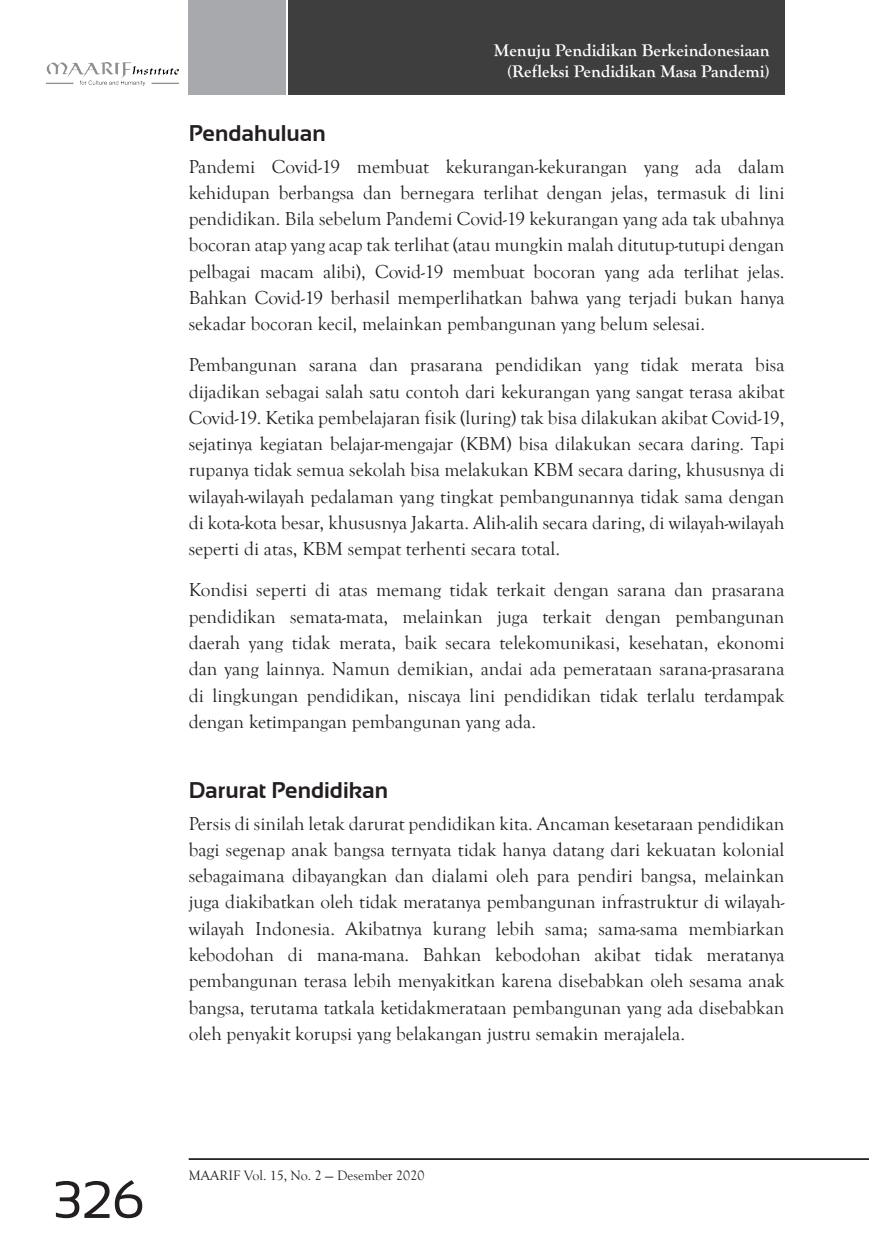
<style>
.page{position:relative;width:869px;height:1241px;background:#fff}
.page>*{position:absolute;margin:0;border:0;box-sizing:border-box;transform-origin:0 0}
.t1{font:52.5px "Sansation";color:#231f20}
.t2{font:700 22.75px "Sansation";color:#231f20}
.t3{font:19.25px/26.2px "Goudy Old Style T";color:#231f20;text-align:justify}
.t4{font:700 17.5px/21px "Goudy Old Style T";color:#fff;text-align:right}
.t5{font:14px "Goudy Old Style T";color:#231f20}
</style>
<div class="page">
<div style="left:189px;top:0;width:97px;height:94px;background:#a8a9ad"></div>
<hr style="left:189px;top:1157px;width:679px;height:2px;background:#231f20">
<div style="left:288px;top:0;width:496px;height:94px;background:#3e3e3f"></div>
<img style="left:47px;top:63px;width:132px;height:22px">
<p class="t4" style="left:493px;top:40px;width:277px">Menuju Pendidikan Berkeindonesiaan (Refleksi Pendidikan Masa Pandemi)</p>
<p class="t2" style="left:189px;top:121px;width:139px">Pendahuluan</p>
<p class="t3" style="left:189px;top:153px;width:597px">Pandemi Covid-19 membuat kekurangan-kekurangan yang ada dalam kehidupan berbangsa dan bernegara terlihat dengan jelas, termasuk di lini pendidikan. Bila sebelum Pandemi Covid-19 kekurangan yang ada tak ubahnya bocoran atap yang acap tak terlihat (atau mungkin malah ditutup-tutupi dengan pelbagai macam alibi), Covid-19 membuat bocoran yang ada terlihat jelas.<br>Bahkan Covid-19 berhasil memperlihatkan bahwa yang terjadi bukan hanya sekadar bocoran kecil, melainkan pembangunan yang belum selesai.</p>
<p class="t3" style="left:189px;top:352px;width:597px">Pembangunan sarana dan prasarana pendidikan yang tidak merata bisa dijadikan sebagai salah satu contoh dari kekurangan yang sangat terasa akibat Covid-19. Ketika pembelajaran fisik (luring) tak bisa dilakukan akibat Covid-19, sejatinya kegiatan belajar-mengajar (KBM) bisa dilakukan secara daring. Tapi rupanya tidak semua sekolah bisa melakukan KBM secara daring, khususnya di wilayah-wilayah pedalaman yang tingkat pembangunannya tidak sama dengan di kota-kota besar, khususnya Jakarta. Alih-alih secara daring, di wilayah-wilayah seperti di atas, KBM sempat terhenti secara total.</p>
<p class="t3" style="left:189px;top:577px;width:597px">Kondisi seperti di atas memang tidak terkait dengan sarana dan prasarana pendidikan semata-mata, melainkan juga terkait dengan pembangunan daerah yang tidak merata, baik secara telekomunikasi, kesehatan, ekonomi dan yang lainnya. Namun demikian, andai ada pemerataan sarana-prasarana di lingkungan pendidikan, niscaya lini pendidikan tidak terlalu terdampak dengan ketimpangan pembangunan yang ada.</p>
<p class="t2" style="left:189px;top:777px;width:201px">Darurat Pendidikan</p>
<p class="t3" style="left:189px;top:810px;width:597px">Persis di sinilah letak darurat pendidikan kita. Ancaman kesetaraan pendidikan bagi segenap anak bangsa ternyata tidak hanya datang dari kekuatan kolonial sebagaimana dibayangkan dan dialami oleh para pendiri bangsa, melainkan juga diakibatkan oleh tidak meratanya pembangunan infrastruktur di wilayah&shy;wilayah Indonesia. Akibatnya kurang lebih sama; sama-sama membiarkan kebodohan di mana-mana. Bahkan kebodohan akibat tidak meratanya pembangunan terasa lebih menyakitkan karena disebabkan oleh sesama anak bangsa, terutama tatkala ketidakmerataan pembangunan yang ada disebabkan oleh penyakit korupsi yang belakangan justru semakin merajalela.</p>
<h1 class="t1" style="left:53px;top:1170px;width:93px">326</h1>
<p class="t5" style="left:189px;top:1167px;width:237px">MAARIF Vol. 15, No. 2 — Desember 2020</p>
</div>
